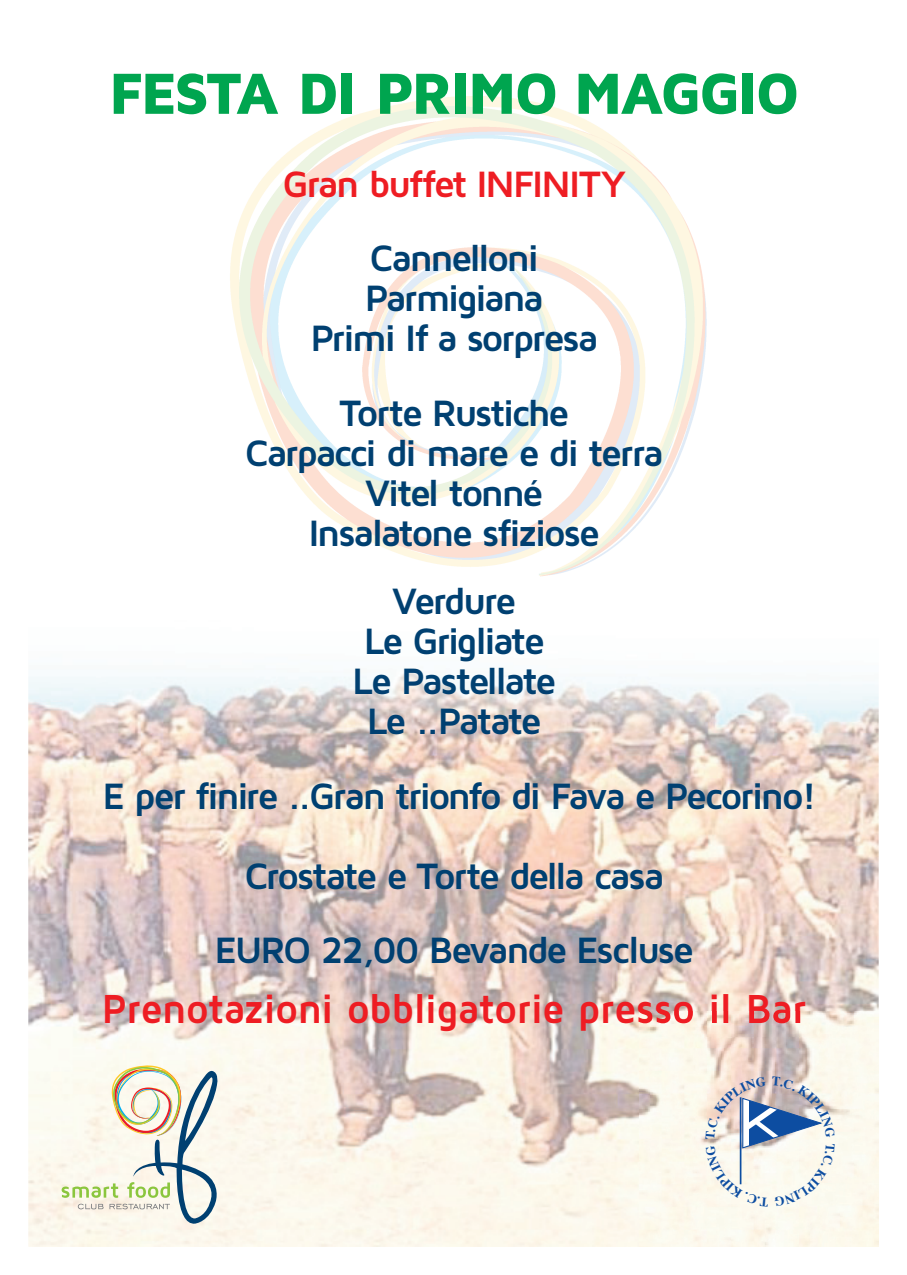
<style>
.page{position:relative;width:907px;height:1275px;background:#fff}
.page>*{position:absolute;margin:0;border:0;box-sizing:border-box;transform-origin:0 0}
.t1{font:900 60px "Maven Pro";letter-spacing:-.05em;color:#00a54f}
.t2{font:700 42px "Maven Pro";letter-spacing:-.01em;color:#ee1d23;scale:.95 1}
.t3{font:700 38px/40px "Maven Pro";letter-spacing:-.06em;color:#004071;text-align:center}
.t4{font:700 38px "Maven Pro";letter-spacing:-.05em;color:#ee1d23}
</style>
<div class="page">
<img style="left:28px;top:672px;width:851px;height:575px">
<img style="left:230px;top:96px;width:477px;height:481px">
<svg style="left:62px;top:1065px;width:155px;height:159px"></svg>
<div style="left:676px;top:491px;width:54px;height:95px;background:#fff"></div>
<img style="left:640px;top:1012px;width:239px;height:235px">
<svg style="left:705px;top:1077px;width:130px;height:129px"></svg>
<h1 class="t1" style="left:109px;top:74px;width:693px">FESTA DI PRIMO MAGGIO</h1>
<p class="t4" style="left:283px;top:171px;width:345px">Gran buffet INFINITY</p>
<p class="t3" style="left:310px;top:242px;width:289px">Cannelloni<br>Parmigiana<br>Primi If a sorpresa</p>
<p class="t3" style="left:245px;top:397px;width:421px">Torte Rustiche<br>Carpacci di mare e di terra<br>Vitel tonné<br>Insalatone sfiziose</p>
<p class="t3" style="left:352px;top:585px;width:206px">Verdure<br>Le Grigliate<br>Le Pastellate<br>Le ..Patate</p>
<p class="t3" style="left:103px;top:760px;width:716px;line-height:80px">E per finire ..Gran trionfo di Fava e Pecorino!<br>Crostate e Torte della casa</p>
<p class="t3" style="left:215px;top:934px;width:481px">EURO 22,00 Bevande Escluse</p>
<p class="t2" style="left:102px;top:994px;width:743px">Prenotazioni obbligatorie presso il Bar</p>
</div>
